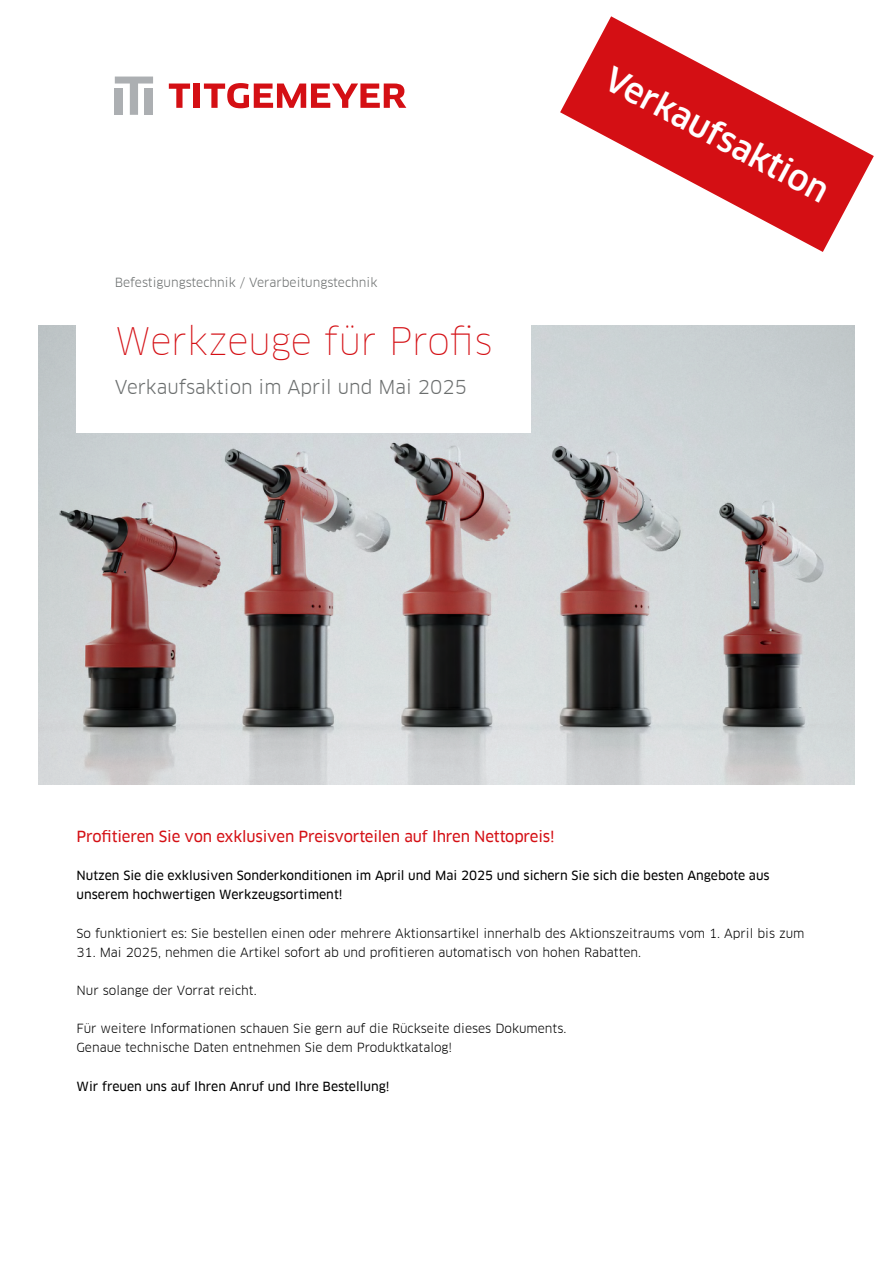
<style>
.page{position:relative;width:893px;height:1263px;background:#fff}
.page>*{position:absolute;margin:0;border:0;box-sizing:border-box;transform-origin:0 0}
.t1{font:100 37.2px "Clan Offc Pro";letter-spacing:-.005em;color:#d40f14}
.t2{font:500 33px "Clan Offc Pro";color:#fff}
.t3{font:18.75px "Clan Offc Pro";color:#6b6e6e}
.t4{font:15px "Clan Offc Pro News";letter-spacing:-.01em;color:#d40f14}
.t5{font:12.3px/19.2px "Clan Offc Pro";color:#000}
.t6{font:12.3px/19.2px "Clan Offc Pro News";color:#000}
.t7{font:12.3px "Clan Offc Pro";color:#6b6e6e}
</style>
<div class="page">
<img style="left:38px;top:325px;width:817px;height:459px">
<div style="left:77px;top:287px;width:454px;height:145px;background:#fff"></div>
<svg style="left:560px;top:16px;width:314px;height:236px"></svg>
<svg style="left:115px;top:77px;width:38px;height:38px"></svg>
<svg style="left:169px;top:84px;width:21px;height:24px"></svg>
<div style="left:194px;top:84px;width:6px;height:24px;background:#d40f14"></div>
<svg style="left:204px;top:83px;width:202px;height:25px"></svg>
<p class="t7" style="left:115px;top:275px;width:264px">Befestigungstechnik / Verarbeitungstechnik</p>
<h1 class="t1" style="left:115px;top:319px;width:379px">Werkzeuge für Profis</h1>
<h3 class="t3" style="left:115px;top:376px;width:354px">Verkaufsaktion im April und Mai 2025</h3>
<h2 class="t2" style="left:616px;top:59px;width:249px;rotate:28deg">Verkaufsaktion</h2>
<p class="t4" style="left:77px;top:828px;width:480px">Profitieren Sie von exklusiven Preisvorteilen auf Ihren Nettopreis!</p>
<p class="t6" style="left:77px;top:866px;width:695px">Nutzen Sie die exklusiven Sonderkonditionen im April und Mai 2025 und sichern Sie sich die besten Angebote aus unserem hochwertigen Werkzeugsortiment!</p>
<p class="t5" style="left:77px;top:923px;width:729px">So funktioniert es: Sie bestellen einen oder mehrere Aktionsartikel innerhalb des Aktionszeitraums vom 1. April bis zum</p>
<p class="t5" style="left:77px;top:942px;width:566px">31. Mai 2025, nehmen die Artikel sofort ab und profitieren automatisch von hohen Rabatten.</p>
<p class="t5" style="left:77px;top:981px;width:182px">Nur solange der Vorrat reicht.</p>
<p class="t5" style="left:77px;top:1019px;width:491px">Für weitere Informationen schauen Sie gern auf die Rückseite dieses Dokuments.<br>Genaue technische Daten entnehmen Sie dem Produktkatalog!</p>
<p class="t6" style="left:77px;top:1076px;width:314px">Wir freuen uns auf Ihren Anruf und Ihre Bestellung!</p>
</div>
